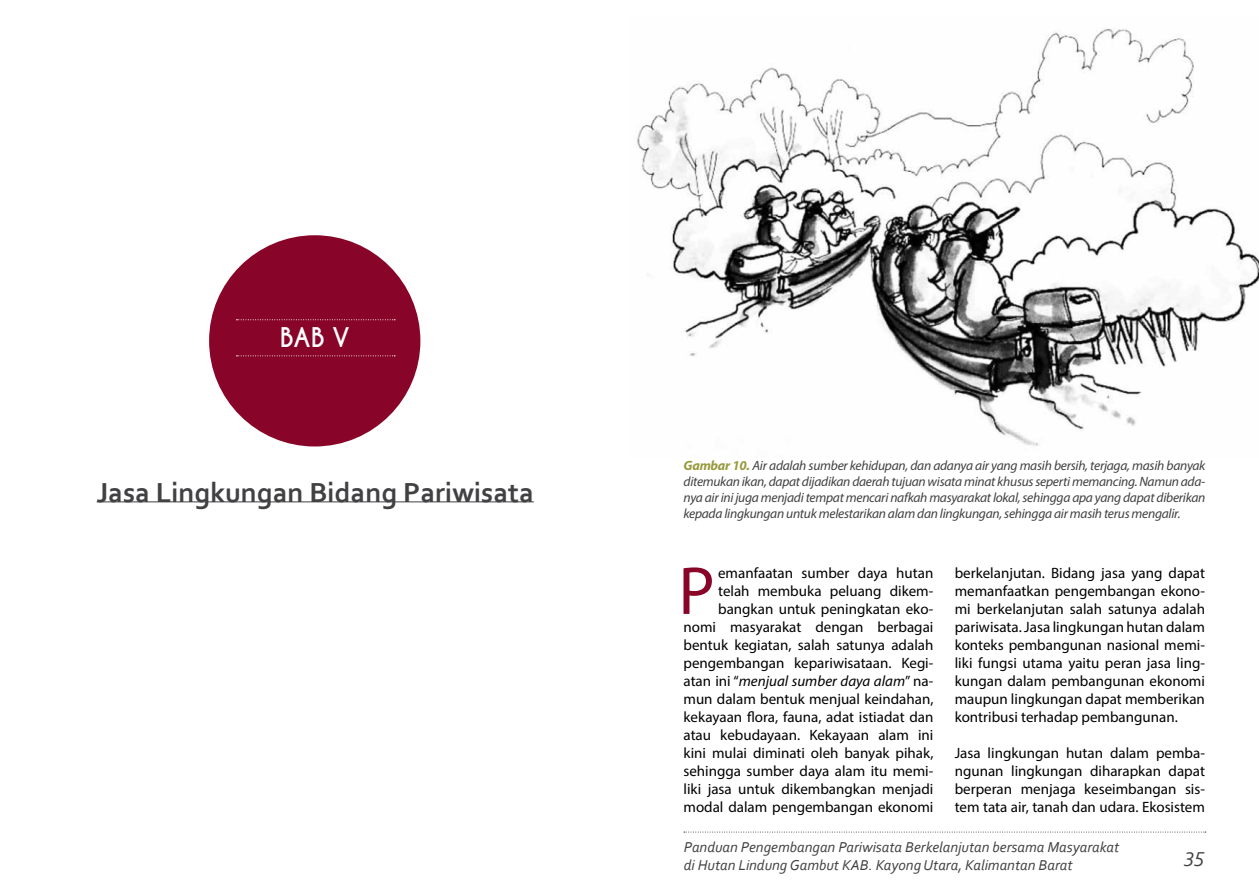
<style>
.page{position:relative;width:1259px;height:893px;background:#fff}
.page>*{position:absolute;margin:0;border:0;box-sizing:border-box;transform-origin:0 0}
.t1{font:68.4px "Myriad Pro";color:#880529}
.t2{font:700 28.8px "Corbel";color:#414042}
.t3{font:700 25.5px "Caviar Dreams";color:#fff}
.t4{font:italic 21px "Corbel";color:#414042}
.t5{font:15px/18px "Myriad Pro";color:#000;text-align:justify}
.t6{font:italic 15px/18px "Corbel";color:#414042}
.t7{font:italic 13.5px/16.2px "Myriad Pro";letter-spacing:-.02em;color:#414042;text-align:justify}
.s1{font-weight:700;color:#979a3d}
.s2{font-style:italic}
</style>
<div class="page">
<svg style="left:684px;top:832px;width:522px;height:1px"></svg>
<div style="left:209px;top:235px;width:211px;height:211px;background:#880529;border-radius:50%"></div>
<svg style="left:236px;top:319px;width:159px;height:1px"></svg>
<svg style="left:236px;top:355px;width:159px;height:1px"></svg>
<hr style="left:97px;top:501px;width:437px;height:1px;background:#414042">
<img style="left:637px;top:28px;width:622px;height:418px">
<h3 class="t3" style="left:280px;top:322px;width:72px">BAB V</h3>
<h2 class="t2" style="left:97px;top:475px;width:439px">Jasa Lingkungan Bidang Pariwisata</h2>
<p class="t7" style="left:683px;top:457px;width:523px"><span class="s1">Gambar 10.</span> Air adalah sumber kehidupan, dan adanya air yang masih bersih, terjaga, masih banyak ditemukan ikan, dapat dijadikan daerah tujuan wisata minat khusus seperti memancing. Namun ada&shy;nya air ini juga menjadi tempat mencari nafkah masyarakat lokal, sehingga apa yang dapat diberikan kepada lingkungan untuk melestarikan alam dan lingkungan, sehingga air masih terus mengalir.</p>
<p class="t5" style="left:683px;top:564px;width:251px;text-align:right">emanfaatan sumber daya hutan telah membuka peluang dikem&shy;bangkan untuk peningkatan eko&shy;nomi masyarakat dengan berbagai bentuk kegiatan, salah satunya adalah pengembangan kepariwisataan. Kegi&shy;atan ini “<span class="s2">menjual sumber daya alam</span>” na&shy;mun dalam bentuk menjual keindahan, kekayaan flora, fauna, adat istiadat dan atau kebudayaan. Kekayaan alam ini kini mulai diminati oleh banyak pihak, sehingga sumber daya alam itu memi&shy;liki jasa untuk dikembangkan menjadi modal dalam pengembangan ekonomi</p>
<p class="t5" style="left:954px;top:564px;width:252px">berkelanjutan. Bidang jasa yang dapat memanfaatkan pengembangan ekono&shy;mi berkelanjutan salah satunya adalah pariwisata. Jasa lingkungan hutan dalam konteks pembangunan nasional memi&shy;liki fungsi utama yaitu peran jasa ling&shy;kungan dalam pembangunan ekonomi maupun lingkungan dapat memberikan kontribusi terhadap pembangunan.</p>
<h1 class="t1" style="left:678px;top:549px;width:38px">P</h1>
<p class="t5" style="left:954px;top:744px;width:252px">Jasa lingkungan hutan dalam pemba&shy;ngunan lingkungan diharapkan dapat berperan menjaga keseimbangan sis&shy;tem tata air, tanah dan udara. Ekosistem</p>
<p class="t6" style="left:684px;top:837px;width:437px">Panduan Pengembangan Pariwisata Berkelanjutan bersama Masyarakat di Hutan Lindung Gambut KAB. Kayong Utara, Kalimantan Barat</p>
<h3 class="t4" style="left:1185px;top:842px;width:21px">35</h3>
</div>
